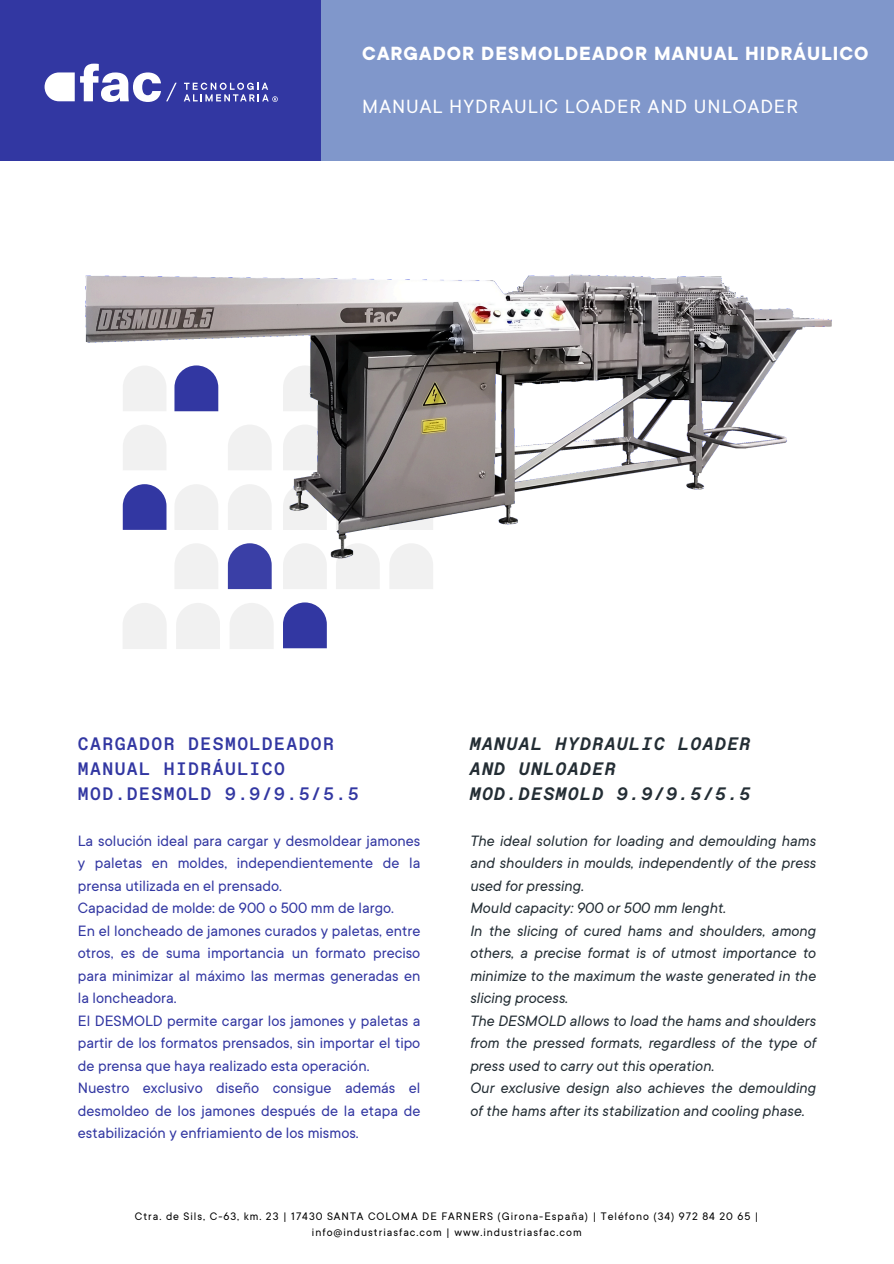
<style>
.page{position:relative;width:894px;height:1264px;background:#fff}
.page>*{position:absolute;margin:0;border:0;box-sizing:border-box;transform-origin:0 0}
.t1{font:800 21px/23.7px "Open Sans";letter-spacing:.05em;color:#fff}
.t2{font:700 21px "TT Commons";letter-spacing:.05em;color:#fff}
.t3{font:21px "TT Commons";letter-spacing:.05em;color:#fff}
.t4{font:500 18px/24.8px "Favorit Mono";letter-spacing:.08em;color:#3237a2}
.t5{font:italic 700 18px/24.8px "Favorit Mono";letter-spacing:.08em;color:#232d34}
.t6{font:16.5px/22.5px "TT Commons";color:#3237a2}
.t7{font:italic 16.5px/22.5px "TT Commons";color:#232d34}
.t8{font:12px/16px "TT Commons";letter-spacing:.08em;color:#000;text-align:center}
</style>
<div class="page">
<div style="left:0;top:0;width:327px;height:161px;background:#3237a2"></div>
<div style="left:321px;top:0;width:572px;height:161px;background:#8097cb"></div>
<svg style="left:45px;top:64px;width:132px;height:38px"></svg>
<svg style="left:184px;top:83px;width:94px;height:19px"></svg>
<svg style="left:283px;top:627px;width:44px;height:21px"></svg>
<svg style="left:123px;top:627px;width:43px;height:22px"></svg>
<svg style="left:176px;top:627px;width:44px;height:22px"></svg>
<svg style="left:230px;top:627px;width:43px;height:22px"></svg>
<img style="left:85px;top:274px;width:747px;height:353px">
<p class="t1" style="left:377px;top:30px;width:386px">DESALADORA AUTOMÁTICA PARA<br>RECUPERAR LA SAL ADHERIDA AL</p>
<h1 class="t1" style="left:377px;top:87px;width:386px">DESALADORA AUTOMÁTICA PARA</h1>
<h1 class="t2" style="left:362px;top:44px;width:507px">CARGADOR DESMOLDEADOR MANUAL HIDRÁULICO</h1>
<h2 class="t3" style="left:362px;top:96px;width:437px">MANUAL HYDRAULIC LOADER AND UNLOADER</h2>
<p class="t4" style="left:78px;top:731px;width:282px">CARGADOR DESMOLDEADOR<br>MANUAL HIDRÁULICO<br>MOD.DESMOLD 9.9/9.5/5.5</p>
<p class="t5" style="left:469px;top:731px;width:282px">MANUAL HYDRAULIC LOADER<br>AND UNLOADER<br>MOD.DESMOLD 9.9/9.5/5.5</p>
<p class="t6" style="left:78px;top:829px;width:344px">La solución ideal para cargar y desmoldear jamones y paletas en moldes, independientemente de la prensa utilizada en el prensado.<br>Capacidad de molde: de 900 o 500 mm de largo.<br>En el loncheado de jamones curados y paletas, entre otros, es de suma importancia un formato preciso para minimizar al máximo las mermas generadas en la loncheadora.<br>El DESMOLD permite cargar los jamones y paletas a partir de los formatos prensados, sin importar el tipo de prensa que haya realizado esta operación.<br>Nuestro exclusivo diseño consigue además el desmoldeo de los jamones después de la etapa de estabilización y enfriamiento de los mismos.</p>
<p class="t7" style="left:469px;top:829px;width:347px">The ideal solution for loading and demoulding hams and shoulders in moulds, independently of the press used for pressing.<br>Mould capacity: 900 or 500 mm lenght.<br>In the slicing of cured hams and shoulders, among others, a precise format is of utmost importance to minimize to the maximum the waste generated in the slicing process.<br>The DESMOLD allows to load the hams and shoulders from the pressed formats, regardless of the type of press used to carry out this operation.<br>Our exclusive design also achieves the demoulding of the hams after its stabilization and cooling phase.</p>
<p class="t8" style="left:135px;top:1208px;width:625px">Ctra. de Sils, C-63, km. 23 | 17430 SANTA COLOMA DE FARNERS (Girona-España) | Teléfono (34) 972 84 20 65 | info@industriasfac.com | www.industriasfac.com</p>
</div>
